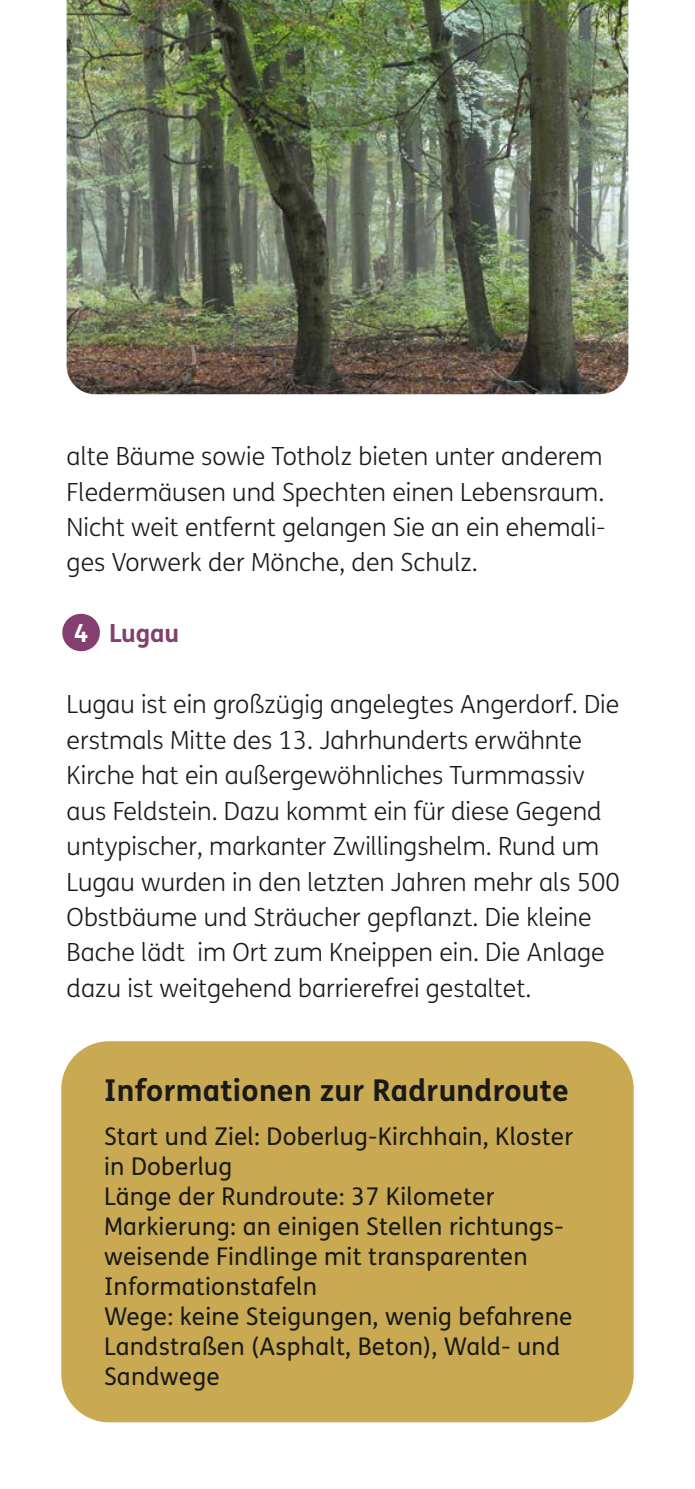
<style>
.page{position:relative;width:695px;height:1489px;background:#fff}
.page>*{position:absolute;margin:0;border:0;box-sizing:border-box;transform-origin:0 0}
.Sonstiges_Infoboxen_A4_als_Objekt_skalie{font:700 30px "FS Me";letter-spacing:.01em;color:#1a1a18}
.Absatz_p_Grundtext-A4_DL{font:300 25px/35.5px "FS Me";color:#1a1a18}
.Ueberschrift_H_H1_Sonderfälle_H1_klein_A{font:700 25px "FS Me";letter-spacing:-.005em;color:#833f6f}
.Sonstiges_Infoboxen_A4_als_Objekt_skalie-2{font:24.5px/30px "FS Me";letter-spacing:.01em;color:#1a1a18}
.s1{color:#fff}
</style>
<div class="page">
<img style="left:67px;top:0;width:561px;height:394px">
<div style="left:61px;top:1041px;width:572px;height:381px;background:#c9aa53;border-radius:48px"></div>
<svg style="left:81px;top:613px;width:19px;height:38px"></svg>
<p class="Absatz_p_Grundtext-A4_DL" style="left:67px;top:438px;width:540px">alte Bäume sowie Totholz bieten unter anderem Fledermäusen und Spechten einen Lebensraum.<br>Nicht weit entfernt gelangen Sie an ein ehemali&shy;ges Vorwerk der Mönche, den Schulz.</p>
<h1 class="Ueberschrift_H_H1_Sonderfälle_H1_klein_A" style="left:74px;top:614px;width:107px"><span class="s1">4</span> Lugau</h1>
<p class="Absatz_p_Grundtext-A4_DL" style="left:67px;top:686px;width:554px">Lugau ist ein großzügig angelegtes Angerdorf. Die erstmals Mitte des 13. Jahrhunderts erwähnte Kirche hat ein außergewöhnliches Turmmassiv aus Feldstein. Dazu kommt ein für diese Gegend untypischer, markanter Zwillingshelm. Rund um Lugau wurden in den letzten Jahren mehr als 500<br>Obstbäume und Sträucher gepflanzt. Die kleine Bache lädt im Ort zum Kneippen ein. Die Anlage dazu ist weitgehend barrierefrei gestaltet.</p>
<h1 class="Sonstiges_Infoboxen_A4_als_Objekt_skalie" style="left:104px;top:1067px;width:466px">Informationen zur Radrundroute</h1>
<p class="Sonstiges_Infoboxen_A4_als_Objekt_skalie-2" style="left:104px;top:1120px;width:470px">Start und Ziel: Doberlug-Kirchhain, Kloster in Doberlug</p>
<p class="Sonstiges_Infoboxen_A4_als_Objekt_skalie-2" style="left:104px;top:1180px;width:392px">Länge der Rundroute: 37 Kilometer</p>
<p class="Sonstiges_Infoboxen_A4_als_Objekt_skalie-2" style="left:104px;top:1210px;width:461px">Markierung: an einigen Stellen richtungs&shy;weisende Findlinge mit transparenten<br>Informationstafeln</p>
<p class="Sonstiges_Infoboxen_A4_als_Objekt_skalie-2" style="left:104px;top:1300px;width:470px">Wege: keine Steigungen, wenig befahrene<br>Landstraßen (Asphalt, Beton), Wald- und<br>Sandwege</p>
</div>
